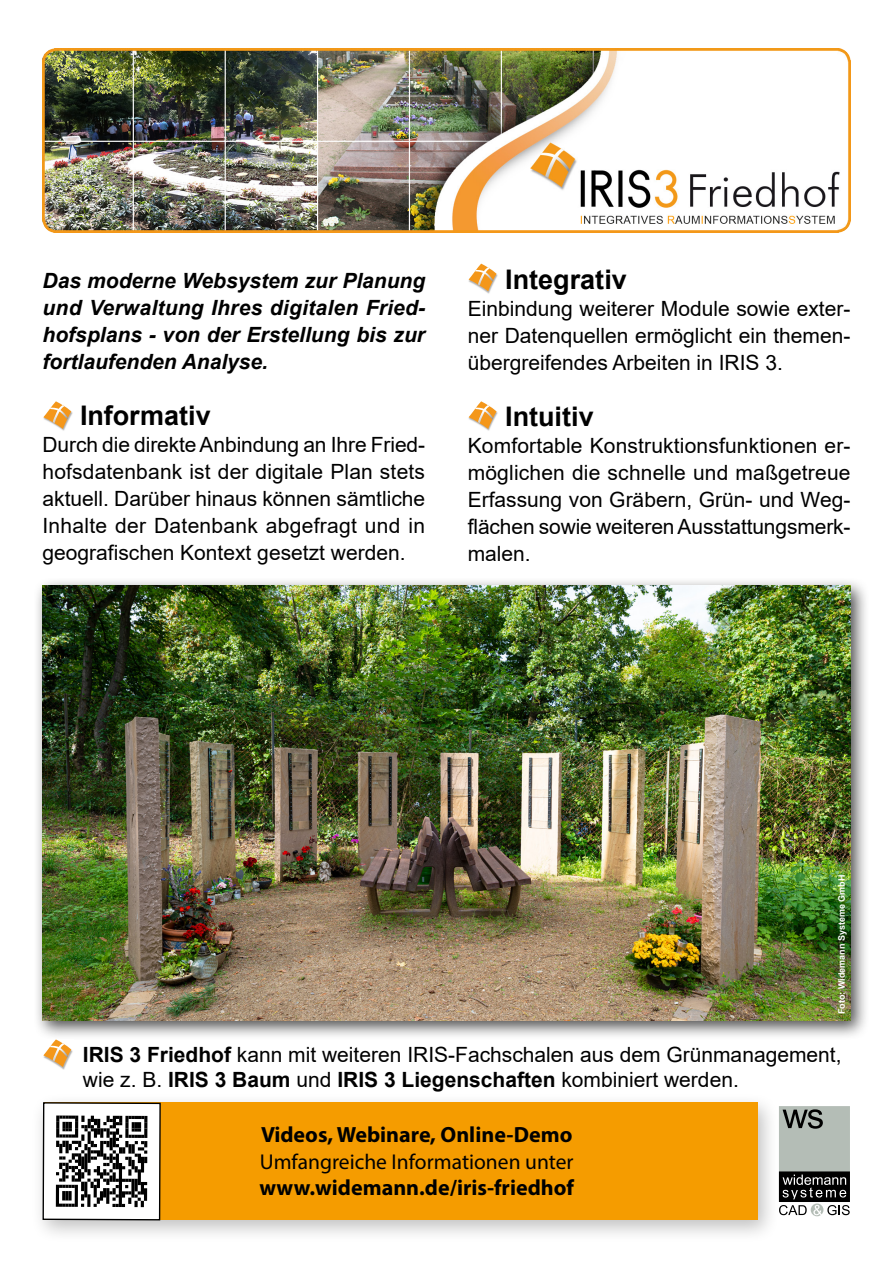
<style>
.page{position:relative;width:893px;height:1263px;background:#fff}
.page>*{position:absolute;margin:0;border:0;box-sizing:border-box;transform-origin:0 0}
.FS-Abschnittheadline-Front{font:700 27px "Arial";color:#000}
.t1{font:700 22.05px "Myriad Pro";color:#000}
.t2{font:21.45px "Myriad Pro";color:#000}
.FS-Fließtext_Front{font:21px/27px "Arial";color:#000;text-align:justify}
.FS_Absatz{font:21px/25.2px "Arial";color:#000}
.FS-Fließtext_Front-2{font:italic 700 21px/27px "Arial";color:#000;text-align:justify}
.FS_Absatz-2{font:700 9px "Arial";color:#fff}
.s1{font-weight:700}
</style>
<div class="page">
<div style="left:34px;top:577px;width:836px;height:463px;background:#000;opacity:.7"></div>
<img style="left:43px;top:586px;width:807px;height:434px">
<img style="left:43px;top:49px;width:807px;height:183px">
<div style="left:31px;top:1092px;width:748px;height:152px;background:#000;opacity:.25"></div>
<div style="left:44px;top:1102px;width:714px;height:118px;background:#f59c00"></div>
<svg style="left:42px;top:1101px;width:119px;height:120px;background:#a7a7a5"></svg>
<div style="left:780px;top:1107px;width:69px;height:92px;background:#b4bdb6"></div>
<div style="left:779px;top:1106px;width:71px;height:94px;border:3px solid #b4bdb6"></div>
<div style="left:779px;top:1171px;width:71px;height:31px;border:3px solid #000"></div>
<svg style="left:782px;top:1174px;width:64px;height:25px;background:#393939"></svg>
<svg style="left:779px;top:1205px;width:28px;height:10px"></svg>
<svg style="left:811px;top:1203px;width:12px;height:13px"></svg>
<svg style="left:813px;top:1205px;width:37px;height:10px"></svg>
<svg style="left:783px;top:1109px;width:40px;height:20px"></svg>
<img style="left:468px;top:263px;width:30px;height:31px">
<svg style="left:469px;top:264px;width:28px;height:27px"></svg>
<svg style="left:469px;top:401px;width:28px;height:28px"></svg>
<img style="left:61px;top:411px;width:12px;height:20px">
<svg style="left:43px;top:401px;width:28px;height:28px"></svg>
<img style="left:60px;top:1039px;width:14px;height:31px">
<svg style="left:43px;top:1039px;width:28px;height:28px"></svg>
<p class="FS-Fließtext_Front-2" style="left:43px;top:268px;width:384px">Das moderne Websystem zur Planung und Verwaltung Ihres digitalen Fried&shy;hofsplans - von der Erstellung bis zur fortlaufenden Analyse.</p>
<p class="FS-Abschnittheadline-Front" style="left:80px;top:397px;width:132px">Informativ</p>
<p class="FS-Fließtext_Front" style="left:43px;top:431px;width:384px">Durch die direkte Anbindung an Ihre Fried&shy;hofsdatenbank ist der digitale Plan stets aktuell. Darüber hinaus können sämtliche Inhalte der Datenbank abgefragt und in geografischen Kontext gesetzt werden.</p>
<p class="FS-Abschnittheadline-Front" style="left:505px;top:260px;width:123px">Integrativ</p>
<p class="FS-Fließtext_Front" style="left:468px;top:295px;width:384px">Einbindung weiterer Module sowie exter&shy;ner Datenquellen ermöglicht ein themen&shy;übergreifendes Arbeiten in IRIS 3.</p>
<p class="FS-Abschnittheadline-Front" style="left:505px;top:398px;width:90px">Intuitiv</p>
<p class="FS-Fließtext_Front" style="left:468px;top:432px;width:384px">Komfortable Konstruktionsfunktionen er&shy;möglichen die schnelle und maßgetreue Erfassung von Gräbern, Grün- und Weg&shy;flächen sowie weiteren Ausstattungsmerk&shy;malen.</p>
<p class="FS_Absatz-2" style="left:835px;top:1014px;width:141px;rotate:-90deg">Foto: Widemann Systeme GmbH</p>
<p class="FS_Absatz" style="left:83px;top:1042px;width:760px"><span class="s1">IRIS 3 Friedhof</span> kann mit weiteren IRIS-Fachschalen aus dem Grünmanagement, wie z. B. <span class="s1">IRIS 3 Baum</span> und <span class="s1">IRIS 3 Liegenschaften</span> kombiniert werden.</p>
<p class="t1" style="left:261px;top:1120px;width:313px">Videos, Webinare, Online-Demo</p>
<p class="t2" style="left:260px;top:1148px;width:315px">Umfangreiche Informationen unter</p>
<p class="t1" style="left:259px;top:1173px;width:316px">www.widemann.de/iris-friedhof</p>
</div>
